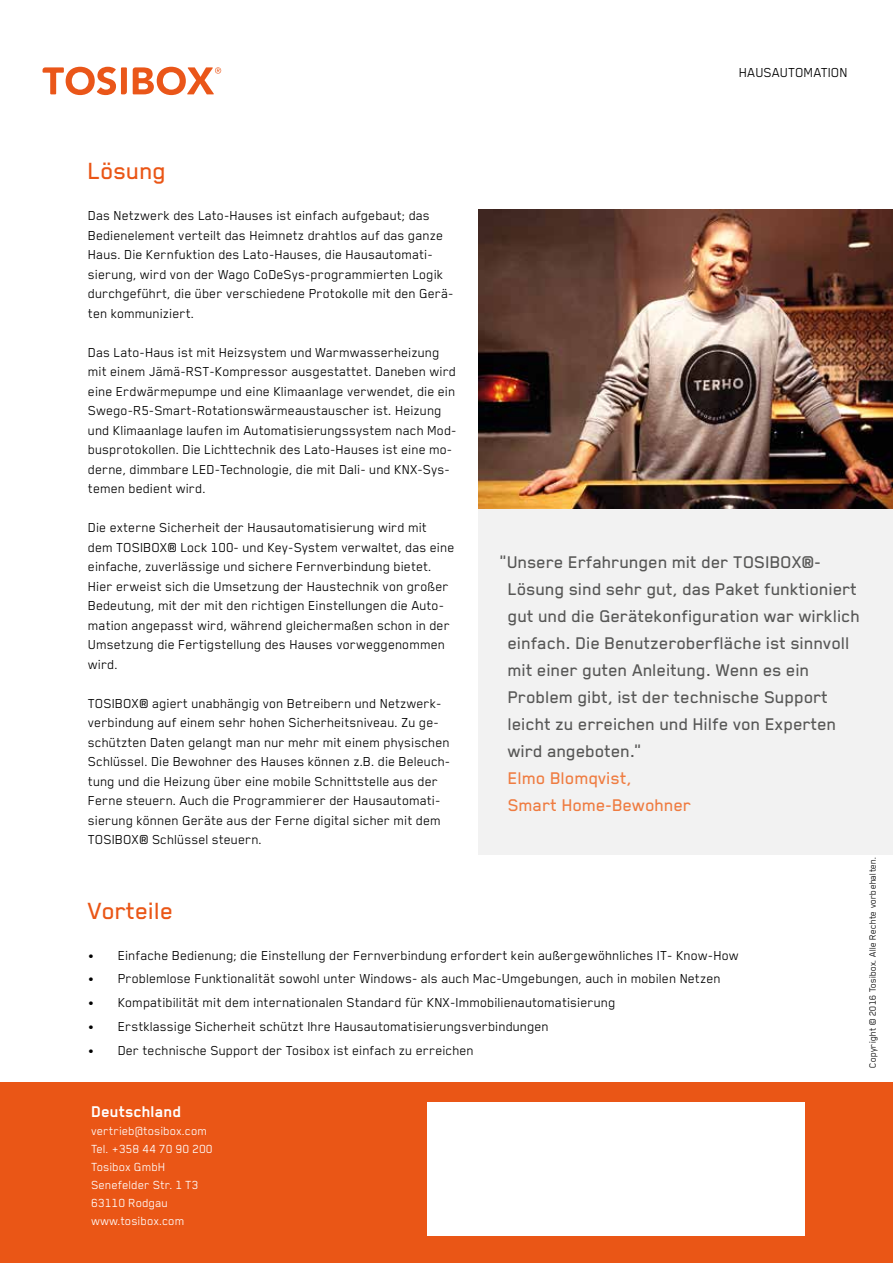
<style>
.page{position:relative;width:893px;height:1263px;background:#fff}
.page>*{position:absolute;margin:0;border:0;box-sizing:border-box;transform-origin:0 0}
.t1{font:500 27px "Blender";color:#ea5616}
.t2{font:500 19.5px/27px "Blender";color:#575756}
.t3{font:500 19.5px/27px "Blender";color:#ef7c41}
.t4{font:700 18px "Blender";color:#fff}
.t5{font:15px/19.5px "Blender";color:#000}
.t6{font:13.5px/18px "Blender";color:#fff}
.t7{font:10.5px "Blender";color:#000}
</style>
<div class="page">
<div style="left:0;top:1082px;width:893px;height:181px;background:#ea5616"></div>
<div style="left:427px;top:1102px;width:378px;height:134px;background:#fff"></div>
<svg style="left:43px;top:67px;width:178px;height:28px"></svg>
<div style="left:478px;top:508px;width:415px;height:346px;background:#f2f2f2"></div>
<img style="left:478px;top:210px;width:415px;height:298px">
<p class="t5" style="left:739px;top:62px;width:110px">HAUSAUTOMATION</p>
<h1 class="t1" style="left:88px;top:156px;width:80px">Lösung</h1>
<p class="t5" style="left:88px;top:205px;width:367px">Das Netzwerk des Lato-Hauses ist einfach aufgebaut; das Bedienelement verteilt das Heimnetz drahtlos auf das ganze Haus. Die Kernfuktion des Lato-Hauses, die Hausautomati&shy;sierung, wird von der Wago CoDeSys-programmierten Logik durchgeführt, die über verschiedene Protokolle mit den Gerä&shy;ten kommuniziert.</p>
<p class="t5" style="left:88px;top:342px;width:370px">Das Lato-Haus ist mit Heizsystem und Warmwasserheizung mit einem Jämä-RST-Kompressor ausgestattet. Daneben wird eine Erdwärmepumpe und eine Klimaanlage verwendet, die ein Swego-R5-Smart-Rotationswärmeaustauscher ist. Heizung und Klimaanlage laufen im Automatisierungssystem nach Mod&shy;busprotokollen. Die Lichttechnik des Lato-Hauses ist eine mo&shy;derne, dimmbare LED-Technologie, die mit Dali- und KNX-Sys&shy;temen bedient wird.</p>
<p class="t5" style="left:88px;top:517px;width:368px">Die externe Sicherheit der Hausautomatisierung wird mit dem TOSIBOX® Lock 100- und Key-System verwaltet, das eine einfache, zuverlässige und sichere Fernverbindung bietet.<br>Hier erweist sich die Umsetzung der Haustechnik von großer Bedeutung, mit der mit den richtigen Einstellungen die Auto&shy;mation angepasst wird, während gleichermaßen schon in der Umsetzung die Fertigstellung des Hauses vorweggenommen wird.</p>
<p class="t5" style="left:88px;top:693px;width:364px">TOSIBOX® agiert unabhängig von Betreibern und Netzwerk&shy;verbindung auf einem sehr hohen Sicherheitsniveau. Zu ge&shy;schützten Daten gelangt man nur mehr mit einem physischen Schlüssel. Die Bewohner des Hauses können z.B. die Beleuch&shy;tung und die Heizung über eine mobile Schnittstelle aus der Ferne steuern. Auch die Programmierer der Hausautomati&shy;sierung können Geräte aus der Ferne digital sicher mit dem TOSIBOX® Schlüssel steuern.</p>
<p class="t2" style="left:508px;top:548px;width:354px;text-indent:-9px">"Unsere Erfahrungen mit der TOSIBOX®- Lösung sind sehr gut, das Paket funktioniert gut und die Gerätekonfiguration war wirklich einfach. Die Benutzeroberfläche ist sinnvoll mit einer guten Anleitung. Wenn es ein Problem gibt, ist der technische Support leicht zu erreichen und Hilfe von Experten wird angeboten."</p>
<h2 class="t3" style="left:508px;top:764px;width:185px">Elmo Blomqvist,<br>Smart Home-Bewohner</h2>
<h1 class="t1" style="left:88px;top:896px;width:87px">Vorteile</h1>
<p class="t5" style="left:88px;top:945px;width:652px">• Einfache Bedienung; die Einstellung der Fernverbindung erfordert kein außergewöhnliches IT- Know-How</p>
<p class="t5" style="left:88px;top:968px;width:634px">• Problemlose Funktionalität sowohl unter Windows- als auch Mac-Umgebungen, auch in mobilen Netzen</p>
<p class="t5" style="left:88px;top:992px;width:529px">• Kompatibilität mit dem internationalen Standard für KNX-Immobilienautomatisierung</p>
<p class="t5" style="left:88px;top:1016px;width:462px">• Erstklassige Sicherheit schützt Ihre Hausautomatisierungsverbindungen</p>
<p class="t5" style="left:88px;top:1040px;width:387px">• Der technische Support der Tosibox ist einfach zu erreichen</p>
<p class="t7" style="left:867px;top:1068px;width:213px;rotate:-90deg">Copyright © 2016 Tosibox. Alle Rechte vorbehalten.</p>
<p class="t4" style="left:91px;top:1101px;width:92px">Deutschland</p>
<p class="t6" style="left:91px;top:1121px;width:123px">vertrieb@tosibox.com<br>Tel. +358 44 70 90 200<br>Tosibox GmbH<br>Senefelder Str. 1 T3<br>63110 Rodgau www.tosibox.com</p>
</div>
